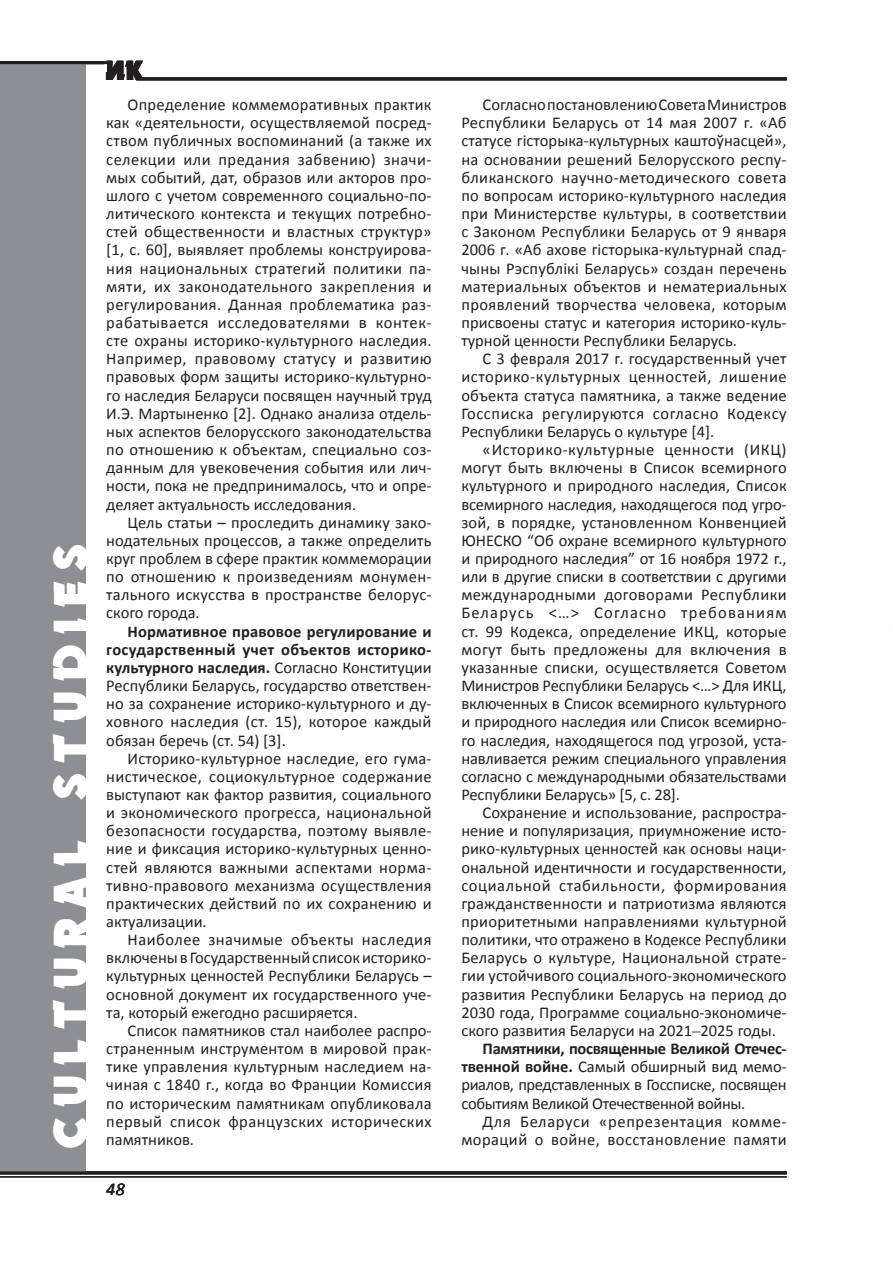
<style>
.page{position:relative;width:893px;height:1263px;background:#fff}
.page>*{position:absolute;margin:0;border:0;box-sizing:border-box;transform-origin:0 0}
.t1{font:49.5px "Elektron Normal";letter-spacing:.2em;color:#fff}
.t2{font:28.5px "Electron cyr";color:#231f20}
.t3{font:italic 18px "Calibri";color:#231f20}
.Основной_текст{font:16.5px/18.1px "Calibri";color:#231f20;text-align:justify}
.Основной_текст-2{font:16.5px/18.1px "Calibri";letter-spacing:.025em;color:#231f20;text-align:right}
.s1{font-weight:700}
.s2{font-family:"Times New Roman"}
</style>
<div class="page">
<div style="left:0;top:64px;width:86px;height:1107px;background:#8d8f92"></div>
<hr style="left:136px;top:77px;width:651px;height:3px;background:#231f20">
<hr style="left:0;top:1171px;width:787px;height:3px;background:#231f20">
<hr style="left:0;top:1176px;width:787px;height:1px;background:#231f20">
<hr style="left:0;top:61px;width:112px;height:3px;background:#231f20">
<h1 class="t1" style="left:41px;top:1148px;width:606px;rotate:-90deg">CULTURAL STUDIES</h1>
<h1 class="t1" style="left:41px;top:1148px;width:535px;rotate:-90deg">КУЛЬТУРОЛОГИЯ</h1>
<h2 class="t2" style="left:104px;top:54px;width:41px">ИК</h2>
<p class="Основной_текст" style="left:106px;top:95px;width:327px;text-indent:21px">Определение коммеморативных практик как «деятельности, осуществляемой посред&shy;ством публичных воспоминаний (а также их селекции или предания забвению) значи&shy;мых событий, дат, образов или акторов про&shy;шлого с учетом современного социально-по&shy;литического контекста и текущих потребно&shy;стей общественности и властных структур» [1, с. 60], выявляет проблемы конструирова&shy;ния национальных стратегий политики па&shy;мяти, их законодательного закрепления и регулирования. Данная проблематика раз&shy;рабатывается исследователями в контек&shy;сте охраны историко-культурного наследия.<br>Например, правовому статусу и развитию правовых форм защиты историко-культурно&shy;го наследия Беларуси посвящен научный труд И.Э. Мартыненко [2]. Однако анализа отдель&shy;ных аспектов белорусского законодательства по отношению к объектам, специально соз&shy;данным для увековечения события или лич&shy;ности, пока не предпринималось, что и опре&shy;деляет актуальность исследования.</p>
<p class="Основной_текст" style="left:106px;top:512px;width:327px;text-indent:21px">Цель статьи – проследить динамику зако&shy;нодательных процессов, а также определить круг проблем в сфере практик коммеморации по отношению к произведениям монумен&shy;тального искусства в пространстве белорус&shy;ского города.</p>
<p class="Основной_текст" style="left:106px;top:621px;width:327px;text-indent:21px"><span class="s1">Нормативное правовое регулирование и государственный учет объектов историко&shy;культурного наследия.</span> Согласно Конституции Республики Беларусь, государство ответствен&shy;но за сохранение историко-культурного и ду&shy;ховного наследия (ст. 15), которое каждый обязан беречь (ст. 54) [3].</p>
<p class="Основной_текст" style="left:106px;top:748px;width:327px;text-indent:21px">Историко-культурное наследие, его гума&shy;нистическое, социокультурное содержание выступают как фактор развития, социального и экономического прогресса, национальной безопасности государства, поэтому выявле&shy;ние и фиксация историко-культурных ценно&shy;стей являются важными аспектами норма&shy;тивно-правового механизма осуществления практических действий по их сохранению и актуализации.</p>
<p class="Основной_текст" style="left:106px;top:930px;width:327px;text-indent:21px">Наиболее значимые объекты наследия включены в Государственный список историко&shy;культурных ценностей Республики Беларусь – основной документ их государственного уче&shy;та, который ежегодно расширяется.</p>
<p class="Основной_текст" style="left:106px;top:1020px;width:327px;text-indent:21px">Список памятников стал наиболее распро&shy;страненным инструментом в мировой прак&shy;тике управления культурным наследием на&shy;чиная с 1840 г., когда во Франции Комиссия по историческим памятникам опубликовала первый список французских исторических памятников.</p>
<p class="t3" style="left:106px;top:1178px;width:20px">48</p>
<p class="Основной_текст" style="left:461px;top:95px;width:327px;text-indent:21px">Согласно постановлению Совета Министров Республики Беларусь от 14 мая 2007 г. «Аб статусе гiсторыка-культурных каштоўнасцей», на основании решений Белорусского респу&shy;бликанского научно-методического совета по вопросам историко-культурного наследия при Министерстве культуры, в соответствии с Законом Республики Беларусь от 9 января 2006 г. «Аб ахове гiсторыка-культурнай спад&shy;чыны Рэспублiкi Беларусь» создан перечень материальных объектов и нематериальных проявлений творчества человека, которым присвоены статус и категория историко-куль&shy;турной ценности Республики Беларусь.</p>
<p class="Основной_текст" style="left:461px;top:349px;width:327px;text-indent:21px">С 3 февраля 2017 г. государственный учет историко-культурных ценностей, лишение объекта статуса памятника, а также ведение Госсписка регулируются согласно Кодексу Республики Беларусь о культуре [4].</p>
<p class="Основной_текст" style="left:461px;top:440px;width:327px;text-indent:21px">«Историко-культурные ценности (ИКЦ) могут быть включены в Список всемирного культурного и природного наследия, Список всемирного наследия, находящегося под угро&shy;зой, в порядке, установленном Конвенцией ЮНЕСКО “Об охране всемирного культурного и природного наследия” от 16 ноября 1972 г., или в другие списки в соответствии с другими международными договорами Республики Беларусь &lt;…&gt; Согласно требованиям ст. 99 Кодекса, определение ИКЦ, которые могут быть предложены для включения в указанные списки, осуществляется Советом Министров Республики Беларусь &lt;…&gt; Для ИКЦ, включенных в Список всемирного культурного и природного наследия или Список всемирно&shy;го наследия, находящегося под угрозой, уста&shy;навливается режим специального управления согласно с международными обязательствами Республики Беларусь» [5, с. 28].</p>
<p class="Основной_текст" style="left:461px;top:803px;width:327px;text-indent:21px">Сохранение и использование, распростра&shy;нение и популяризация, приумножение исто&shy;рико-культурных ценностей как основы наци&shy;ональной идентичности и государственности, социальной стабильности, формирования гражданственности и патриотизма являются приоритетными направлениями культурной политики, что отражено в Кодексе Республики Беларусь о культуре, Национальной страте&shy;гии устойчивого социального-экономического развития Республики Беларусь на период до 2030 года, Программе социально-экономиче&shy;ского развития Беларуси на 2021<span class="s2">‒</span>2025 годы.</p>
<p class="Основной_текст" style="left:461px;top:1039px;width:327px;text-indent:21px"><span class="s1">Памятники, посвященные Великой Отечес&shy;твенной войне.</span> Самый обширный вид мемо&shy;риалов, представленных в Госсписке, посвящен событиям Великой Отечественной войны.</p>
<p class="Основной_текст-2" style="left:461px;top:1111px;width:327px">Для Беларуси «репрезентация комме&shy;мораций о войне, восстановление памяти</p>
</div>
